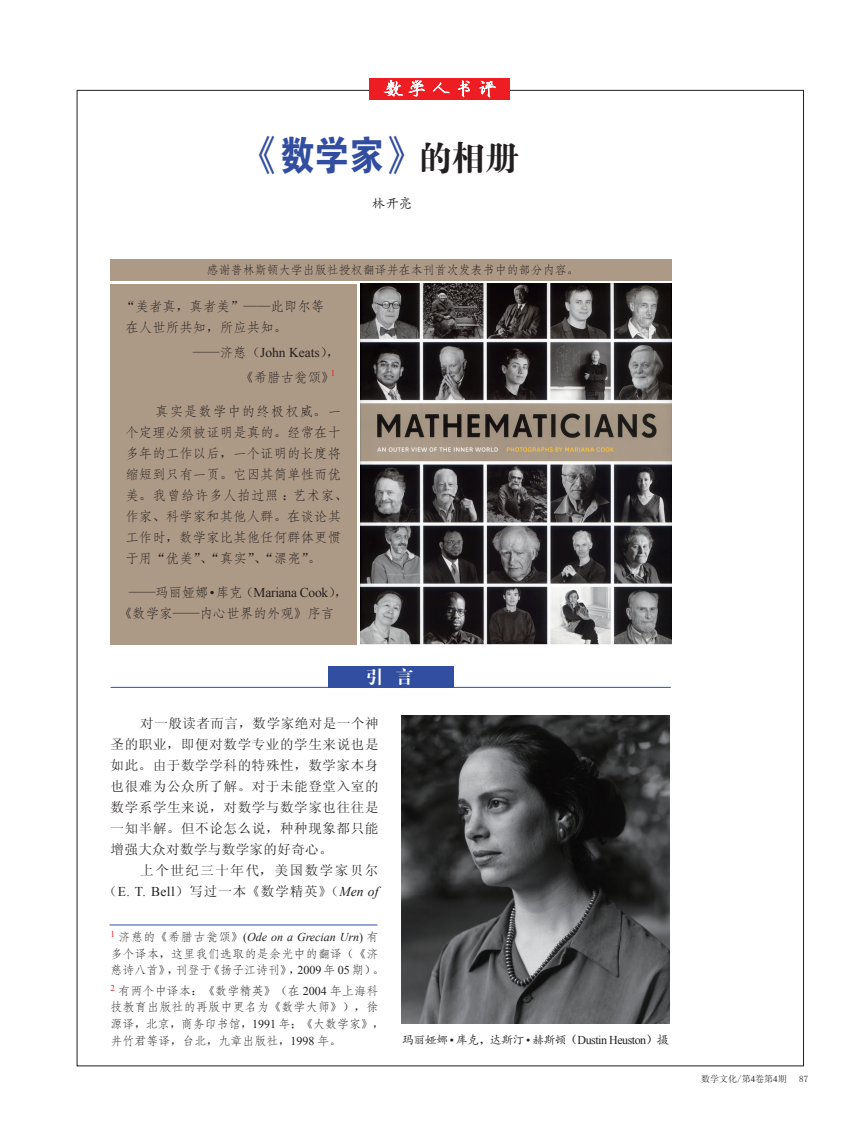
<style>
.page{position:relative;width:859px;height:1123px;background:#fff}
.page>*{position:absolute;margin:0;border:0;box-sizing:border-box;transform-origin:0 0}
.t1{font:40.05px "FZDHTJW GB1 0";color:#324ea1;scale:.86 1}
.t2{font:18px "FZDBSJW GB1 0";color:#fff}
.t3{font:13.5px/21px "FZFSK GBK1 0";color:#231f20}
.t4{font:13.5px/21px "Sim Sun";letter-spacing:.05em;color:#231f20;text-align:justify}
.t5{font:13.5px/21px "Sim Sun";letter-spacing:.115em;color:#231f20;text-align:right}
.t6{font:13.5px "Times New Roman";color:#231f20}
.t7{font:13.5px "FZKTK GBK1 0";color:#231f20}
.t8{font:12px/16.5px "FZFSK GBK1 0";color:#231f20}
.t9{font:12px/16.6px "FZFSK GBK1 0";letter-spacing:.02em;color:#231f20}
.t10{font:12px "Times New Roman";letter-spacing:-.04em;color:#231f20}
.t11{font:9px "Sim Sun";color:#231f20}
.t12{font:9px "Times New Roman";color:#ee1d23}
.s1{font-family:"FZDBSJW GB1 0";font-size:34.5px;color:#231f20}
.s2{font-family:"Sim Sun"}
.s3{font-family:"FZFSK GBK1 0"}
.s4{font-family:"Times New Roman"}
.s5{font-family:"Times New Roman";font-style:italic}
.s6{font-family:"FZKTK GBK1 0"}
.s7{font-family:"H Yc 3 gj"}
</style>
<div class="page">
<div style="left:369px;top:78px;width:140px;height:22px;background:#ee1d23"></div>
<svg style="left:384px;top:79px;width:19px;height:18px"></svg>
<svg style="left:409px;top:80px;width:16px;height:17px"></svg>
<svg style="left:433px;top:82px;width:17px;height:11px"></svg>
<svg style="left:458px;top:80px;width:12px;height:17px"></svg>
<svg style="left:480px;top:80px;width:16px;height:18px"></svg>
<div style="left:111px;top:260px;width:561px;height:21px;background:#ad9a86"></div>
<img style="left:360px;top:284px;width:312px;height:361px">
<div style="left:111px;top:284px;width:246px;height:360px;background:#ad9a86"></div>
<hr style="left:111px;top:687px;width:560px;height:1px;background:#324ea1">
<div style="left:328px;top:666px;width:125px;height:22px;background:#324ea1"></div>
<img style="left:402px;top:715px;width:268px;height:308px">
<hr style="left:109px;top:924px;width:268px;height:1px;background:#324ea1">
<p class="t1" style="left:246px;top:133px;width:320px">《数学家》<span class="s1">的相册</span></p>
<p class="t7" style="left:372px;top:197px;width:42px">林开亮</p>
<p class="t8" style="left:207px;top:262px;width:373px">感谢普林斯顿大学出版社授权翻译并在本刊首次发表书中的部分内容<span class="s2">。</span></p>
<p class="t3" style="left:122px;top:296px;width:204px"><span class="s2">“</span>美者真<span class="s2">，</span>真者美<span class="s2">”——</span>此即尔等</p>
<p class="t3" style="left:125px;top:317px;width:164px">在人世所共知<span class="s2">，</span>所应共知<span class="s2">。</span></p>
<p class="t6" style="left:193px;top:343px;width:149px"><span class="s2">——</span><span class="s3">济慈</span><span class="s2">（</span>John Keats<span class="s2">），</span></p>
<p class="t3" style="left:240px;top:367px;width:96px"><span class="s2">《</span>希腊古瓮颂<span class="s2">》</span></p>
<p class="t12" style="left:331px;top:367px;width:6px">1</p>
<p class="t3" style="left:125px;top:401px;width:224px;text-indent:30px">真实是数学中的终极权威<span class="s2">。</span>一个定理必须被证明是真的<span class="s2">。</span>经常在十多年的工作以后<span class="s2">，</span>一个证明的长度将缩短到只有一页<span class="s2">。</span>它因其简单性而优美<span class="s2">。</span>我曾给许多人拍过照<span class="s2">：</span>艺术家<span class="s2">、</span>作家<span class="s2">、</span>科学家和其他人群<span class="s2">。</span>在谈论其工作时<span class="s2">，</span>数学家比其他任何群体更惯于用<span class="s2">“</span>优美<span class="s2">”、“</span>真实<span class="s2">”、“</span>漂亮<span class="s2">”。</span></p>
<p class="t3" style="left:119px;top:582px;width:231px;text-indent:10px"><span class="s2">——</span>玛丽娅娜<span class="s4">•</span>库克<span class="s2">（</span><span class="s4">Mariana Cook</span><span class="s2">），《</span>数学家<span class="s2">——</span>内心世界的外观<span class="s2">》</span>序言</p>
<p class="t2" style="left:365px;top:667px;width:49px">引 言</p>
<p class="t4" style="left:111px;top:712px;width:269px;text-indent:30px">对一般读者而言，数学家绝对是一个神圣的职业，即便对数学专业的学生来说也是如此。由于数学学科的特殊性，数学家本身也很难为公众所了解。对于未能登堂入室的数学系学生来说，对数学与数学家也往往是一知半解。但不论怎么说，种种现象都只能增强大众对数学与数学家的好奇心。</p>
<p class="t5" style="left:104px;top:859px;width:276px">上个世纪三十年代，美国数学家贝尔<br>（<span class="s4">E. T. Bell</span>）写过一本《数学精英》（<span class="s5">Men of</span></p>
<p class="t9" style="left:111px;top:928px;width:275px"><sup>1</sup> 济慈的<span class="s2">《</span>希腊古瓮颂<span class="s2">》</span><span class="s4">(</span><span class="s5">Ode on a Grecian Urn</span><span class="s4">)</span> 有多个译本<span class="s2">，</span>这里我们选取的是余光中的翻译<span class="s2">（《</span>济慈诗八首<span class="s2">》，</span>刊登于<span class="s2">《</span>扬子江诗刊<span class="s2">》，</span><span class="s4">2009</span> 年 <span class="s4">05</span> 期<span class="s2">）。</span></p>
<p class="t8" style="left:111px;top:982px;width:275px"><sup>2</sup> 有两个中译本<span class="s2">：《</span>数学精英<span class="s2">》（</span>在 <span class="s4">2004</span> 年上海科技教育出版社的再版中更名为<span class="s2">《</span>数学大师<span class="s2">》），</span>徐源译<span class="s2">，</span>北京<span class="s2">，</span>商务印书馆<span class="s2">，</span><span class="s4">1991</span> 年<span class="s2">；《</span>大数学家<span class="s2">》，</span>井竹君等译<span class="s2">，</span>台北<span class="s2">，</span>九章出版社<span class="s2">，</span><span class="s4">1998</span> 年<span class="s2">。</span></p>
<p class="t10" style="left:402px;top:1031px;width:268px"><span class="s6">玛丽娅娜</span> • <span class="s6">库克</span><span class="s7">，</span><span class="s6">达斯汀</span> • <span class="s6">赫斯顿</span><span class="s7">（</span>Dustin Heuston<span class="s7">）</span><span class="s6">摄</span></p>
<p class="t11" style="left:701px;top:1074px;width:87px">数学文化/第<span class="s4">4</span>卷第<span class="s4">4</span>期</p>
<p class="t11" style="left:799px;top:1074px;width:10px">87</p>
</div>
